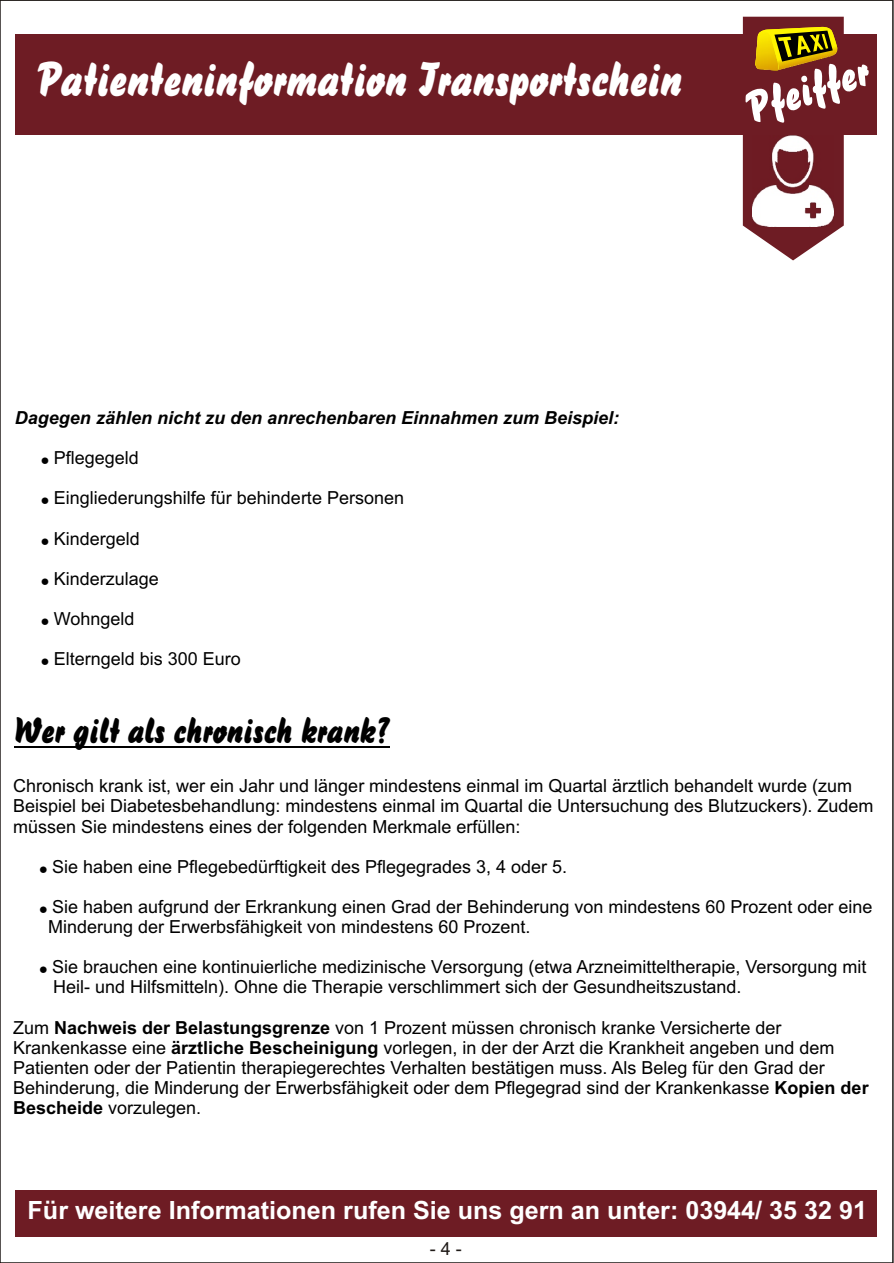
<style>
.page{position:relative;width:894px;height:1263px;background:#fff}
.page>*{position:absolute;margin:0;border:0;box-sizing:border-box;transform-origin:0 0}
.t1{font:700 48.15px "Brush Stroke 26";color:#fff}
.t2{font:700 44.25px "Brush Stroke 26";color:#fff}
.t3{font:700 36px "Brush Stroke 26";color:#000}
.t4{font:700 25.2px "Arial";color:#fff}
.t5{font:18px/20.1px "Arial";color:#000}
.t6{font:italic 700 18px "Arial";color:#000}
.t7{font:18px "Arial";color:#1f1a17}
.s1{font-weight:700}
</style>
<div class="page">
<div style="left:15px;top:34px;width:861px;height:101px;background:#6e1c24"></div>
<svg style="left:743px;top:17px;width:101px;height:243px"></svg>
<div style="left:15px;top:1190px;width:861px;height:46px;background:#6e1c24"></div>
<img style="left:752px;top:136px;width:81px;height:90px">
<hr style="left:14px;top:746px;width:376px;height:2px;background:#000">
<h1 class="t1" style="left:36px;top:49px;width:648px">Patienteninformation Transportschein</h1>
<h2 class="t2" style="left:738px;top:84px;width:129px;rotate:-19deg">Pfeiffer</h2>
<p class="t6" style="left:15px;top:411px;width:606px">Dagegen zählen nicht zu den anrechenbaren Einnahmen zum Beispiel:</p>
<p class="t5" style="left:54px;top:450px;width:87px">Pflegegeld</p>
<p class="t5" style="left:54px;top:490px;width:352px">Eingliederungshilfe für behinderte Personen</p>
<p class="t5" style="left:54px;top:530px;width:88px">Kindergeld</p>
<p class="t5" style="left:54px;top:570px;width:107px">Kinderzulage</p>
<p class="t5" style="left:54px;top:610px;width:82px">Wohngeld</p>
<p class="t5" style="left:54px;top:651px;width:189px">Elterngeld bis 300 Euro</p>
<h3 class="t3" style="left:14px;top:708px;width:377px">Wer gilt als chronisch krank?</h3>
<p class="t5" style="left:13px;top:778px;width:862px">Chronisch krank ist, wer ein Jahr und länger mindestens einmal im Quartal ärztlich behandelt wurde (zum<br>Beispiel bei Diabetesbehandlung: mindestens einmal im Quartal die Untersuchung des Blutzuckers). Zudem müssen Sie mindestens eines der folgenden Merkmale erfüllen:</p>
<p class="t5" style="left:52px;top:858px;width:517px">Sie haben eine Pflegebedürftigkeit des Pflegegrades 3, 4 oder 5.</p>
<p class="t5" style="left:48px;top:898px;width:826px">Sie haben aufgrund der Erkrankung einen Grad der Behinderung von mindestens 60 Prozent oder eine<br>Minderung der Erwerbsfähigkeit von mindestens 60 Prozent.</p>
<p class="t5" style="left:52px;top:959px;width:816px">Sie brauchen eine kontinuierliche medizinische Versorgung (etwa Arzneimitteltherapie, Versorgung mit<br>Heil- und Hilfsmitteln). Ohne die Therapie verschlimmert sich der Gesundheitszustand.</p>
<p class="t5" style="left:13px;top:1019px;width:857px">Zum <span class="s1">Nachweis der Belastungsgrenze</span> von 1 Prozent müssen chronisch kranke Versicherte der Krankenkasse eine <span class="s1">ärztliche Bescheinigung</span> vorlegen, in der der Arzt die Krankheit angeben und dem Patienten oder der Patientin therapiegerechtes Verhalten bestätigen muss. Als Beleg für den Grad der Behinderung, die Minderung der Erwerbsfähigkeit oder dem Pflegegrad sind der Krankenkasse <span class="s1">Kopien der Bescheide</span> vorzulegen.</p>
<h3 class="t4" style="left:28px;top:1200px;width:841px">Für weitere Informationen rufen Sie uns gern an unter: 03944/ 35 32 91</h3>
<p class="t7" style="left:430px;top:1242px;width:33px">- 4 -</p>
</div>
